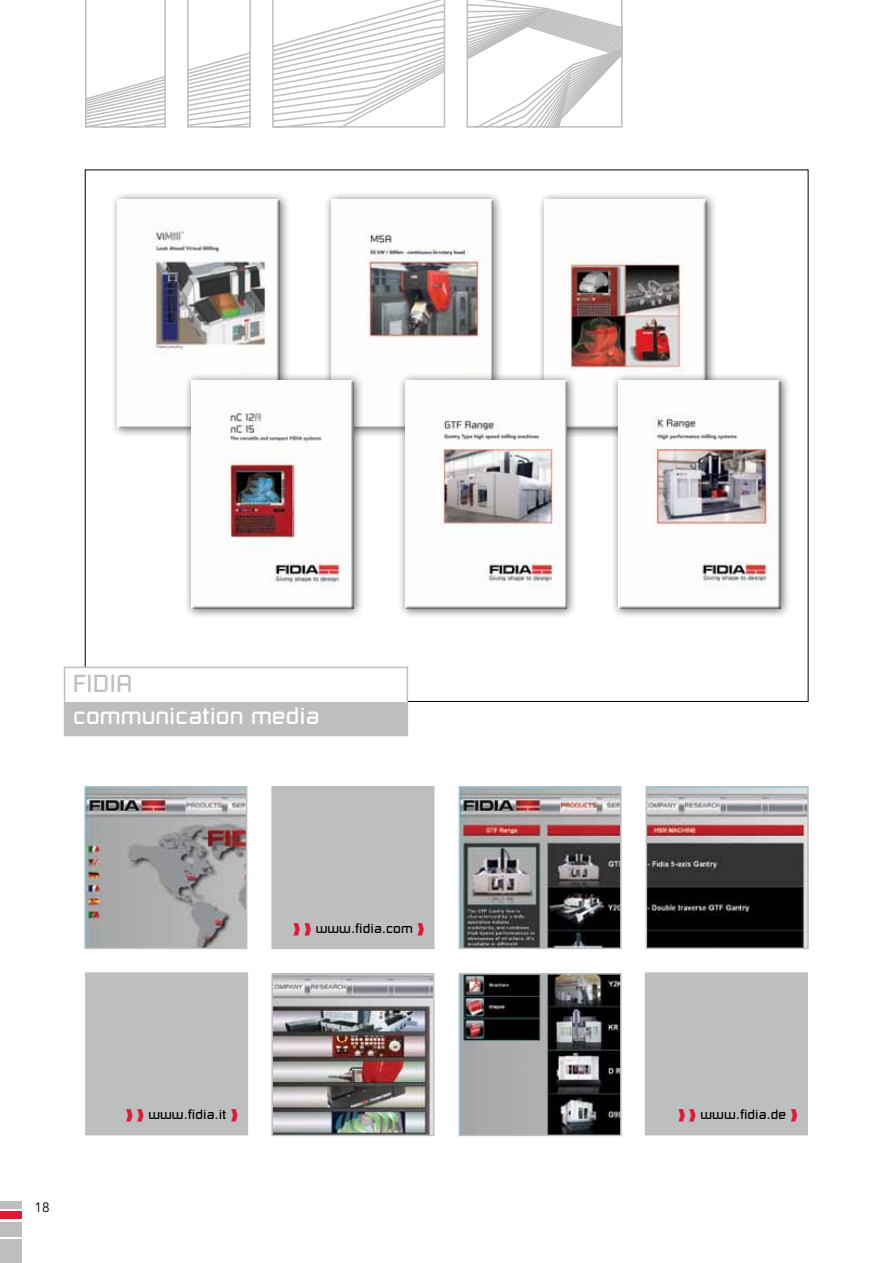
<style>
.page{position:relative;width:893px;height:1263px;background:#fff}
.page>*{position:absolute;margin:0;border:0;box-sizing:border-box;transform-origin:0 0}
.t1{font:24px "Russell Square";color:#fff}
.t2{font:24px "Russell Square";color:#bcbec0}
.t3{font:13.5px "Russell Square";color:#000}
.t4{font:13.5px "Avenir";color:#000}
</style>
<div class="page">
<div style="left:324px;top:192px;width:180px;height:245px;background:#000;opacity:.6"></div>
<div style="left:331px;top:199px;width:162px;height:229px;background:#000;opacity:.75"></div>
<img style="left:87px;top:789px;width:157px;height:157px">
<div style="left:84px;top:786px;width:163px;height:163px;border:2px solid #bcbec0"></div>
<div style="left:271px;top:786px;width:163px;height:163px;background:#bcbec0"></div>
<div style="left:85px;top:972px;width:163px;height:163px;background:#bcbec0"></div>
<div style="left:645px;top:972px;width:163px;height:163px;background:#bcbec0"></div>
<img style="left:274px;top:976px;width:157px;height:157px">
<div style="left:271px;top:973px;width:163px;height:163px;border:2px solid #bcbec0"></div>
<img style="left:649px;top:789px;width:157px;height:157px">
<div style="left:646px;top:786px;width:163px;height:163px;border:2px solid #bcbec0"></div>
<img style="left:461px;top:789px;width:158px;height:157px">
<div style="left:458px;top:786px;width:164px;height:163px;border:2px solid #bcbec0"></div>
<img style="left:461px;top:976px;width:158px;height:157px">
<div style="left:458px;top:973px;width:164px;height:163px;border:2px solid #bcbec0"></div>
<div style="left:110px;top:192px;width:180px;height:245px;background:#000;opacity:.6"></div>
<div style="left:117px;top:199px;width:162px;height:229px;background:#000;opacity:.75"></div>
<div style="left:184px;top:373px;width:180px;height:245px;background:#000;opacity:.6"></div>
<div style="left:191px;top:380px;width:162px;height:229px;background:#000;opacity:.75"></div>
<div style="left:537px;top:192px;width:180px;height:245px;background:#000;opacity:.6"></div>
<div style="left:544px;top:199px;width:162px;height:230px;background:#000;opacity:.75"></div>
<div style="left:611px;top:373px;width:180px;height:245px;background:#000;opacity:.6"></div>
<div style="left:618px;top:380px;width:162px;height:229px;background:#000;opacity:.75"></div>
<div style="left:398px;top:373px;width:179px;height:245px;background:#000;opacity:.6"></div>
<div style="left:405px;top:380px;width:162px;height:229px;background:#000;opacity:.75"></div>
<svg style="left:85px;top:0;width:537px;height:128px"></svg>
<div style="left:0;top:1240px;width:21px;height:23px;background:#bcbec0"></div>
<div style="left:0;top:1222px;width:21px;height:15px;background:#bcbec0"></div>
<div style="left:0;top:1211px;width:21px;height:8px;background:#e31837"></div>
<div style="left:0;top:1201px;width:21px;height:8px;background:#bcbec0"></div>
<div style="left:65px;top:701px;width:342px;height:34px;background:#bcbec0"></div>
<hr style="left:64px;top:701px;width:1px;height:34px;background:#bcbec0">
<hr style="left:65px;top:735px;width:342px;height:1px;background:#bcbec0">
<hr style="left:407px;top:701px;width:1px;height:34px;background:#bcbec0">
<hr style="left:64px;top:667px;width:1px;height:34px;background:#bcbec0">
<hr style="left:65px;top:667px;width:342px;height:1px;background:#bcbec0">
<hr style="left:407px;top:667px;width:1px;height:34px;background:#bcbec0">
<h1 class="t2" style="left:73px;top:669px;width:61px">FIDIA</h1>
<h1 class="t1" style="left:73px;top:701px;width:248px">communication media</h1>
<p class="t4" style="left:35px;top:1199px;width:17px">18</p>
<p class="t3" style="left:316px;top:920px;width:98px">www.fidia.com</p>
<p class="t3" style="left:148px;top:1106px;width:79px">www.fidia.it</p>
<p class="t3" style="left:700px;top:1106px;width:87px">www.fidia.de</p>
</div>
